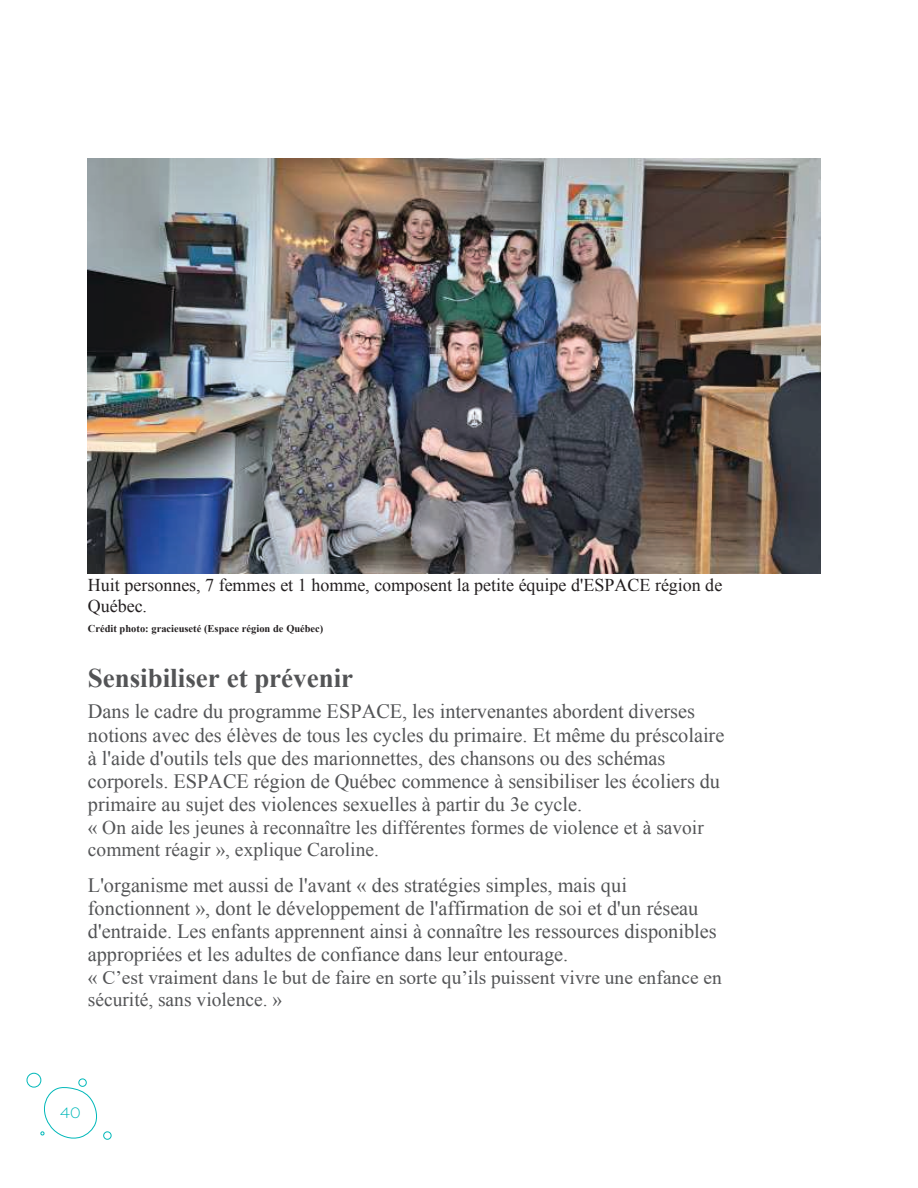
<style>
.page{position:relative;width:918px;height:1188px;background:#fff}
.page>*{position:absolute;margin:0;border:0;box-sizing:border-box;transform-origin:0 0}
.t1{font:700 27px "Times New Roman";color:#535456}
.t2{font:20.4px/23.2px "Times New Roman";color:#535456}
.t3{font:19.5px/22.4px "Times New Roman";color:#535456}
.t4{font:18px/20.7px "Times New Roman";color:#231f20}
.t5{font:300 15px "Filson Soft";color:#00b8b9}
.t6{font:700 10.5px "Times New Roman";color:#231f20}
</style>
<div class="page">
<div style="left:78px;top:1079px;width:9px;height:8px;border:1px solid #00b8b9;border-radius:50%"></div>
<div style="left:27px;top:1073px;width:14px;height:15px;border:1px solid #00b8b9;border-radius:50%"></div>
<svg style="left:40px;top:1087px;width:57px;height:52px"></svg>
<div style="left:103px;top:1131px;width:9px;height:9px;border:1px solid #00b8b9;border-radius:50%"></div>
<img style="left:88px;top:158px;width:733px;height:416px">
<p class="t4" style="left:88px;top:574px;width:636px">Huit personnes, 7 femmes et 1 homme, composent la petite équipe d'ESPACE région de<br>Québec.</p>
<p class="t6" style="left:88px;top:621px;width:237px">Crédit photo: gracieuseté (Espace région de Québec)</p>
<p class="t1" style="left:88px;top:659px;width:267px">Sensibiliser et prévenir</p>
<p class="t2" style="left:88px;top:700px;width:638px">Dans le cadre du programme ESPACE, les intervenantes abordent diverses notions avec des élèves de tous les cycles du primaire. Et même du préscolaire à l'aide d'outils tels que des marionnettes, des chansons ou des schémas corporels. ESPACE région de Québec commence à sensibiliser les écoliers du primaire au sujet des violences sexuelles à partir du 3e cycle.</p>
<p class="t3" style="left:88px;top:816px;width:617px">« On aide les jeunes à reconnaître les différentes formes de violence et à savoir comment réagir », explique Caroline.</p>
<p class="t2" style="left:88px;top:873px;width:630px">L'organisme met aussi de l'avant « des stratégies simples, mais qui fonctionnent », dont le développement de l'affirmation de soi et d'un réseau d'entraide. Les enfants apprennent ainsi à connaître les ressources disponibles appropriées et les adultes de confiance dans leur entourage.</p>
<p class="t3" style="left:88px;top:966px;width:635px">« C’est vraiment dans le but de faire en sorte qu’ils puissent vivre une enfance en sécurité, sans violence. »</p>
<p class="t5" style="left:60px;top:1104px;width:22px">40</p>
</div>
